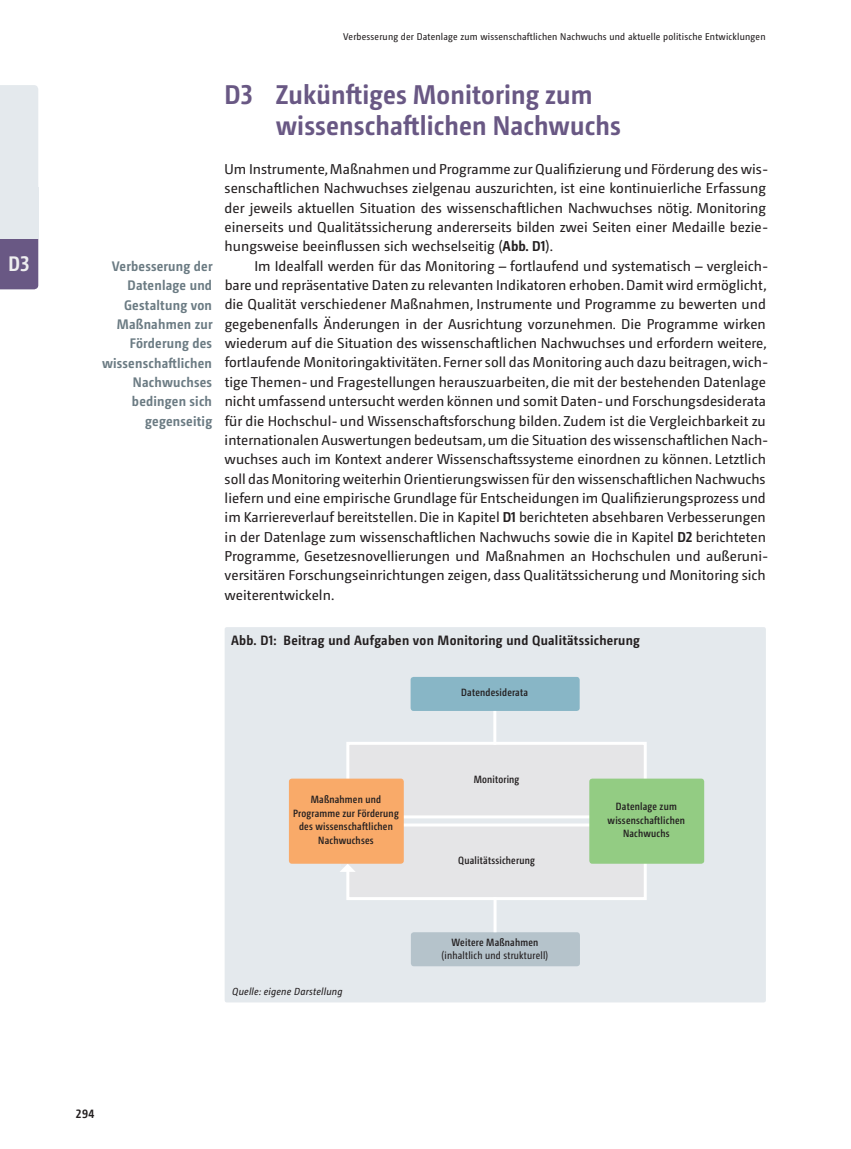
<style>
.page{position:relative;width:851px;height:1149px;background:#fff}
.page>*{position:absolute;margin:0;border:0;box-sizing:border-box;transform-origin:0 0}
.t1{font:700 27px/30.8px "Camingo Dos Pro S Cd";letter-spacing:.005em;color:#695884}
.t2{font:700 21px "Camingo Dos Pro Cd";color:#eeeeef}
.t3{font:14.25px/19.4px "Camingo Dos Hof";color:#231f20;text-align:justify}
.t4{font:700 13.8px/19.4px "Camingo Dos Hof S Cd";letter-spacing:.015em;color:#6b7b83;text-align:right}
.t5{font:700 13.5px "Camingo Dos Pro S Cd";letter-spacing:.02em;color:#231f20}
.t6{font:700 12px "Camingo Dos Pro S Cd";color:#231f20}
.t7{font:600 10.5px/13.5px "Camingo Dos Pro Cd";letter-spacing:.02em;color:#231f20;text-align:center}
.t8{font:10.5px/13.5px "Camingo Dos Pro Cd";letter-spacing:.02em;color:#231f20;text-align:center}
.t9{font:italic 10.2px "Camingo Dos Pro S Cd";letter-spacing:.02em;color:#231f20}
.t10{font:9.75px "Camingo Dos Pro S Cd";letter-spacing:.02em;color:#231f20}
.s1{font-family:"Camingo Dos Pro S Cd";font-weight:700}
.s2{font-family:"Minion Pro";font-size:13.5px;color:#000}
.s3{font-weight:600}
</style>
<div class="page">
<div style="left:0;top:238px;width:38px;height:51px;background:#695884"></div>
<div style="left:0;top:85px;width:38px;height:102px;background:#e4e9ed"></div>
<div style="left:0;top:187px;width:38px;height:51px;background:#e4e9ed"></div>
<div style="left:225px;top:627px;width:540px;height:375px;background:#e4e9ed;border-radius:2px"></div>
<div style="left:410px;top:676px;width:169px;height:34px;background:#88b6c6;border-radius:3px"></div>
<div style="left:411px;top:931px;width:169px;height:34px;background:#b5c3cb;border-radius:3px"></div>
<hr style="left:493px;top:710px;width:3px;height:34px;background:#fff">
<hr style="left:493px;top:896px;width:3px;height:35px;background:#fff">
<div style="left:589px;top:778px;width:115px;height:85px;background:#93cc83;border-radius:3px"></div>
<svg style="left:339px;top:741px;width:309px;height:160px"></svg>
<div style="left:289px;top:778px;width:115px;height:85px;background:#f9aa69;border-radius:3px"></div>
<h2 class="t2" style="left:9px;top:251px;width:23px">D3</h2>
<p class="t10" style="left:343px;top:30px;width:423px">Verbesserung der Datenlage zum wissenschaftlichen Nachwuchs und aktuelle politische Entwicklungen</p>
<h3 class="t1" style="left:276px;top:79px;width:346px;text-indent:-51px">D3 Zukünftiges Monitoring zum wissenschaftlichen Nachwuchs</h3>
<p class="t3" style="left:225px;top:159px;width:544px">Um Instrumente, Maßnahmen und Programme zur Qualifizierung und Förderung des wis&shy;senschaftlichen Nachwuchses zielgenau auszurichten, ist eine kontinuierliche Erfassung der jeweils aktuellen Situation des wissenschaftlichen Nachwuchses nötig . Monitoring einerseits und Qualitätssicherung andererseits bilden zwei Seiten einer Medaille bezie&shy;hungsweise beeinflussen sich wechselseitig (<span class="s1">Abb. D1</span>) .</p>
<p class="t4" style="left:102px;top:256px;width:112px">Verbesserung der<br>Datenlage und<br>Gestaltung von<br>Maßnahmen zur<br>Förderung des wissenschaftlichen<br>Nachwuchses bedingen sich gegenseitig</p>
<p class="t3" style="left:225px;top:256px;width:544px;text-align:left;text-indent:30px">Im Idealfall werden für das Monitoring – fortlaufend und systematisch – vergleich&shy;bare und repräsentative Daten zu relevanten Indikatoren erhoben . Damit wird ermöglicht, die Qualität verschiedener Maßnahmen, Instrumente und Programme zu bewerten und gegebenenfalls Änderungen in der Ausrichtung vorzunehmen<span class="s2">.</span> Die Programme wirken wiederum auf die Situation des wissenschaftlichen Nachwuchses und erfordern weitere, fortlaufende Monitoringaktivitäten . Ferner soll das Monitoring auch dazu beitragen, wich&shy;tige Themen- und Fragestellungen herauszuarbeiten, die mit der bestehenden Datenlage nicht umfassend untersucht werden können und somit Daten- und Forschungsdesiderata für die Hochschul- und Wissenschaftsforschung bilden . Zudem ist die Vergleichbarkeit zu internationalen Auswertungen bedeutsam, um die Situation des wissenschaftlichen Nach&shy;wuchses auch im Kontext anderer Wissenschaftssysteme einordnen zu können . Letztlich soll das Monitoring weiterhin Orientierungswissen für den wissenschaftlichen Nachwuchs liefern und eine empirische Grundlage für Entscheidungen im Qualifizierungsprozess und im Karriereverlauf bereitstellen . Die in Kapitel <span class="s1">D1</span> berichteten absehbaren Verbesserungen in der Datenlage zum wissenschaftlichen Nachwuchs sowie die in Kapitel <span class="s1">D2</span> berichteten Programme, Gesetzesnovellierungen und Maßnahmen an Hochschulen und außeruni&shy;versitären Forschungseinrichtungen zeigen, dass Qualitätssicherung und Monitoring sich weiterentwickeln .</p>
<p class="t5" style="left:231px;top:631px;width:410px">Abb. D1: Beitrag und Aufgaben von Monitoring und Qualitätssicherung</p>
<p class="t7" style="left:461px;top:685px;width:68px">Datendesiderata</p>
<p class="t6" style="left:76px;top:1106px;width:20px">294</p>
<p class="t7" style="left:293px;top:792px;width:107px">Maßnahmen und<br>Programme zur Förderung des wissenschaftlichen<br>Nachwuchses</p>
<p class="t9" style="left:232px;top:984px;width:112px">Quelle: eigene Darstellung</p>
<p class="t7" style="left:473px;top:771px;width:47px">Monitoring</p>
<p class="t7" style="left:458px;top:853px;width:78px">Qualitätssicherung</p>
<p class="t8" style="left:441px;top:934px;width:108px"><span class="s3">Weitere Maßnahmen </span>(inhaltlich und strukturell)</p>
<p class="t7" style="left:607px;top:799px;width:79px">Datenlage zum wissenschaftlichen<br>Nachwuchs</p>
</div>
